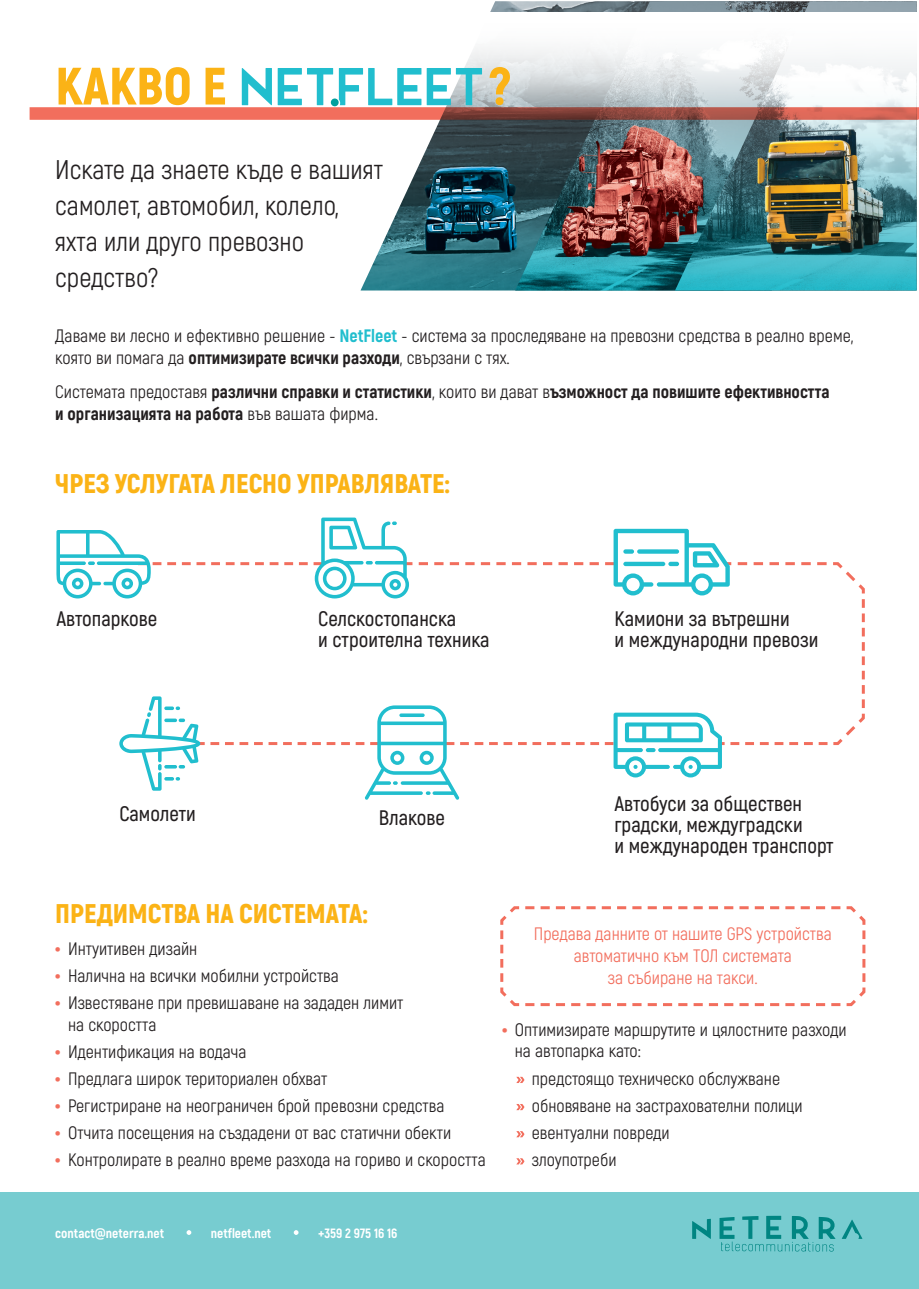
<style>
.page{position:relative;width:919px;height:1289px;background:#fff}
.page>*{position:absolute;margin:0;border:0;box-sizing:border-box;transform-origin:0 0}
.t1{font:900 52.5px "Akrobat";color:#fbb316}
.t2{font:27px/36px "Akrobat";color:#231f20}
.t3{font:900 27px "Akrobat";color:#fbb316}
.t4{font:600 21px/21px "Akrobat";color:#231f20}
.t5{font:18px/21.6px "Akrobat";color:#231f20}
.t6{font:800 18px/21.6px "Akrobat";color:#231f20}
.t7{font:18px/21.6px "Akrobat";color:#f26e5d;text-align:center}
.t8{font:800 13.5px "Akrobat";color:#fff}
.s1{font-weight:800;color:#21bece}
.s2{font-weight:800}
.s3{font-weight:400}
.s4{font-weight:900;font-size:22.5px;color:#f26e5d}
</style>
<div class="page">
<img style="left:360px;top:1px;width:155px;height:289px">
<img style="left:515px;top:1px;width:160px;height:289px">
<img style="left:675px;top:1px;width:241px;height:289px">
<div style="left:358px;top:12px;width:558px;height:108px;background:#fff"></div>
<svg style="left:56px;top:517px;width:809px;height:282px"></svg>
<svg style="left:500px;top:906px;width:366px;height:101px"></svg>
<div style="left:0;top:1192px;width:918px;height:96px;background:#77ccd0"></div>
<svg style="left:692px;top:1218px;width:18px;height:20px"></svg>
<svg style="left:719px;top:1215px;width:116px;height:36px"></svg>
<svg style="left:842px;top:1219px;width:20px;height:19px"></svg>
<svg style="left:30px;top:68px;width:888px;height:52px"></svg>
<div style="left:331px;top:98px;width:7px;height:8px;background:#00a09e;border-radius:50%"></div>
<svg style="left:186px;top:1230px;width:5px;height:4px"></svg>
<svg style="left:294px;top:1230px;width:4px;height:4px"></svg>
<svg style="left:516px;top:1076px;width:8px;height:6px"></svg>
<svg style="left:516px;top:1104px;width:8px;height:6px"></svg>
<svg style="left:516px;top:1131px;width:8px;height:6px"></svg>
<svg style="left:516px;top:1158px;width:8px;height:6px"></svg>
<h1 class="t1" style="left:55px;top:52px;width:173px">КАКВО Е</h1>
<h1 class="t1" style="left:489px;top:52px;width:23px">?</h1>
<h2 class="t2" style="left:55px;top:151px;width:329px">Искате да знаете къде е вашият самолет, автомобил, колело, яхта или друго превозно средство?</h2>
<p class="t5" style="left:55px;top:325px;width:799px">Даваме ви лесно и ефективно решение - <span class="s1">NetFleet</span> - система за проследяване на превозни средства в реално време, която ви помага да <span class="s2">оптимизирате всички разходи</span>, свързани с тях.</p>
<p class="t6" style="left:55px;top:381px;width:775px"><span class="s3">Системата предоставя</span> различни справки и статистики<span class="s3">, които ви дават в</span>ъзможност да повишите ефективността и организацията на работа <span class="s3">във вашата фирма.</span></p>
<h2 class="t3" style="left:55px;top:466px;width:396px">ЧРЕЗ УСЛУГАТА ЛЕСНО УПРАВЛЯВАТЕ:</h2>
<p class="t4" style="left:56px;top:607px;width:102px">Автопаркове</p>
<p class="t4" style="left:318px;top:607px;width:173px">Селскостопанска<br>и строителна техника</p>
<p class="t4" style="left:614px;top:608px;width:206px">Камиони за вътрешни<br>и международни превози</p>
<p class="t4" style="left:119px;top:802px;width:78px">Самолети</p>
<p class="t4" style="left:379px;top:807px;width:68px">Влакове</p>
<p class="t4" style="left:614px;top:792px;width:221px">Автобуси за обществен градски, междуградски<br>и международен транспорт</p>
<h2 class="t3" style="left:55px;top:896px;width:314px">ПРЕДИМСТВА НА СИСТЕМАТА:</h2>
<p class="t5" style="left:55px;top:938px;width:144px"><span class="s4">•</span> Интуитивен дизайн</p>
<p class="t5" style="left:55px;top:965px;width:285px"><span class="s4">•</span> Налична на всички мобилни устройства</p>
<p class="t5" style="left:68px;top:992px;width:337px;text-indent:-13px"><span class="s4">•</span> Известяване при превишаване на зададен лимит на скоростта</p>
<p class="t5" style="left:55px;top:1040px;width:193px"><span class="s4">•</span> Идентификация на водача</p>
<p class="t5" style="left:55px;top:1067px;width:273px"><span class="s4">•</span> Предлага широк териториален обхват</p>
<p class="t5" style="left:55px;top:1094px;width:390px"><span class="s4">•</span> Регистриране на неограничен брой превозни средства</p>
<p class="t5" style="left:55px;top:1121px;width:397px"><span class="s4">•</span> Отчита посещения на създадени от вас статични обекти</p>
<p class="t5" style="left:55px;top:1148px;width:432px"><span class="s4">•</span> Контролирате в реално време разхода на гориво и скоростта</p>
<p class="t7" style="left:534px;top:923px;width:299px">Предава данните от нашите GPS устройства автоматично към ТОЛ системата<br>за събиране на такси.</p>
<p class="t5" style="left:514px;top:1018px;width:333px;text-indent:-13px"><span class="s4">•</span> Оптимизирате маршрутите и цялостните разходи на автопарка като:</p>
<p class="t5" style="left:531px;top:1064px;width:272px;line-height:27.2px">предстоящо техническо обслужване обновяване на застрахователни полици евентуални повреди<br>злоупотреби</p>
<p class="t8" style="left:55px;top:1224px;width:110px">contact@neterra.net</p>
<p class="t8" style="left:211px;top:1224px;width:62px">netfleet.net</p>
<p class="t8" style="left:318px;top:1224px;width:81px">+359 2 975 16 16</p>
</div>
